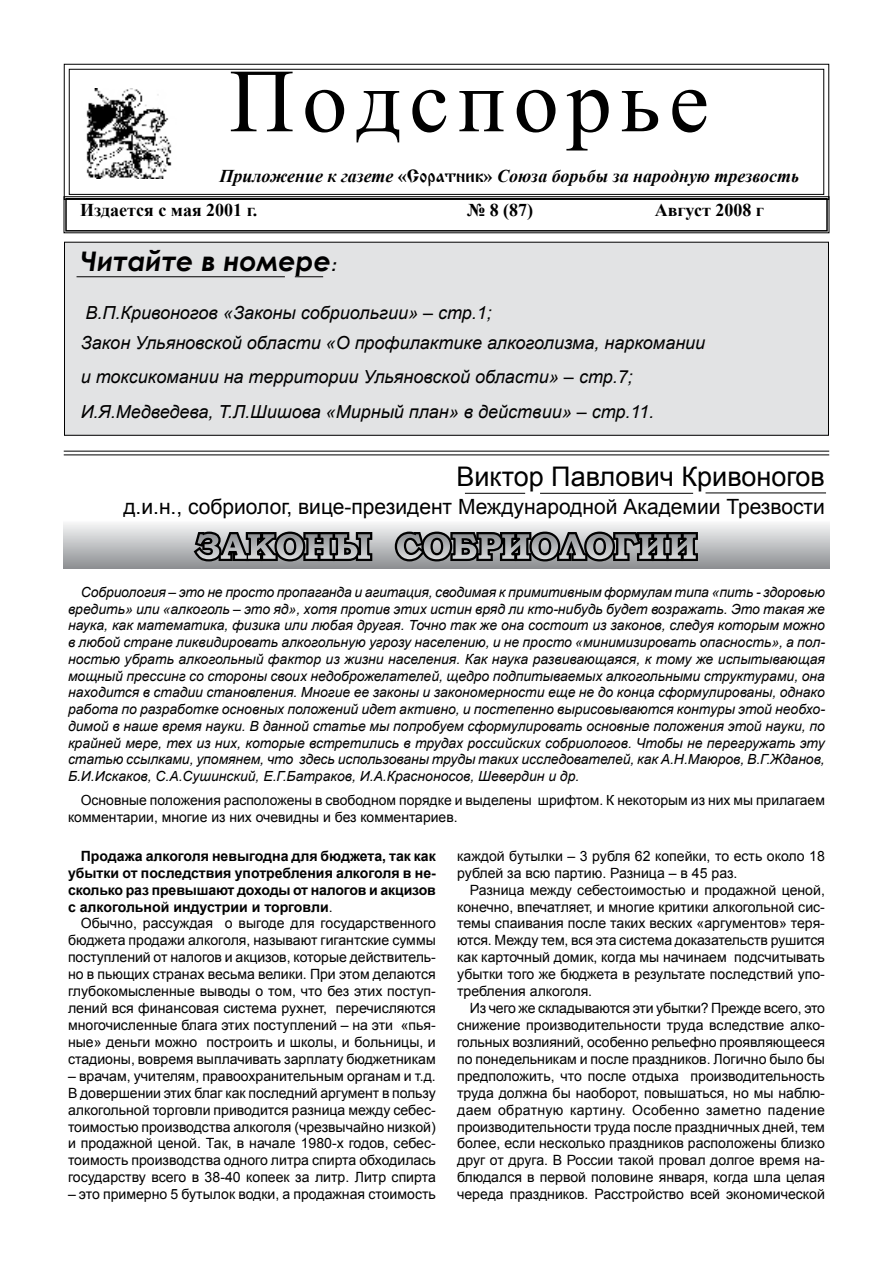
<style>
.page{position:relative;width:893px;height:1263px;background:#fff}
.page>*{position:absolute;margin:0;border:0;box-sizing:border-box;transform-origin:0 0}
.t1{font:90px "Times New Roman";letter-spacing:.09em;color:#000}
.t2{font:700 36px "Bookman Old Style";color:#fff}
.t3{font:27px "Arial";color:#000}
.t4{font:italic 700 27px "Century Gothic";color:#000}
.t5{font:21px "Arial";color:#000}
.t6{font:italic 18px/30.2px "Arial";color:#000}
.t7{font:italic 700 18px/34px "Times New Roman";color:#000}
.t8{font:700 18px "Times New Roman";color:#000}
.t9{font:14.1px/17px "Arial";color:#000;text-align:justify}
.t10{font:700 14.1px/17px "Arial";letter-spacing:-.01em;color:#000;text-align:justify}
.t11{font:italic 13.95px/16.8px "Arial";color:#000;text-align:justify}
.t12{font:13.95px/16.8px "Arial";color:#000}
.s1{font-style:normal}
.s2{font-family:"Izhitsa";font-weight:400;font-style:normal}
.s3{font-family:"Arial";font-size:16.5px}
.s4{font-weight:400}
</style>
<div class="page">
<div style="left:64px;top:242px;width:764px;height:193px;background:#e2e3e4"></div>
<svg style="left:63px;top:63px;width:767px;height:137px"></svg>
<div style="left:69px;top:69px;width:755px;height:126px;border:1px solid #000"></div>
<svg style="left:64px;top:196px;width:765px;height:37px"></svg>
<div style="left:65px;top:198px;width:763px;height:34px;border:2px solid #000"></div>
<hr style="left:64px;top:451px;width:765px;height:1px;background:#000">
<hr style="left:64px;top:454px;width:765px;height:1px;background:#000">
<hr style="left:77px;top:276px;width:208px;height:1px;background:#000">
<svg style="left:295px;top:276px;width:28px;height:1px"></svg>
<div style="left:64px;top:520px;width:765px;height:48px;background:linear-gradient(to bottom,#fafbfc,#8f9295)"></div>
<svg style="left:191px;top:528px;width:184px;height:38px;background:#4f5050"></svg>
<svg style="left:391px;top:527px;width:309px;height:38px;background:#525253"></svg>
<hr style="left:705px;top:492px;width:121px;height:1px;background:#000">
<hr style="left:540px;top:493px;width:153px;height:1px;background:#000">
<hr style="left:465px;top:493px;width:60px;height:1px;background:#000">
<h1 class="t1" style="left:229px;top:41px;width:481px">Подспорье</h1>
<p class="t7" style="left:80px;top:159px;width:721px;text-indent:139px">Приложение к газете <span class="s1">«</span><span class="s2">Соратник</span><span class="s1">»</span> Союза борьбы за народную трезвость<br><span class="s1">Издается с мая 2001 г.</span></p>
<p class="t8" style="left:467px;top:198px;width:68px">№ 8 (87)</p>
<p class="t8" style="left:655px;top:198px;width:111px">Август 2008 г</p>
<h3 class="t4" style="left:81px;top:241px;width:257px">Читайте в номере<span class="s3">:</span></h3>
<p class="t6" style="left:81px;top:298px;width:626px">В.П.Кривоногов «Законы собриольгии» – стр.1;<br>Закон Ульяновской области «О профилактике алкоголизма, наркомании</p>
<p class="t6" style="left:81px;top:360px;width:575px;line-height:34.3px">и токсикомании на территории Ульяновской области» – стр.7;<br>И.Я.Медведева, Т.Л.Шишова «Мирный план» в действии» – стр.11.</p>
<h3 class="t3" style="left:456px;top:459px;width:370px">Виктор Павлович Кривоногов</h3>
<h3 class="t5" style="left:123px;top:493px;width:703px">д.и.н., собриолог, вице-президент Международной Академии Трезвости</h3>
<h2 class="t2" style="left:196px;top:520px;width:502px">ЗАКОНЫ СОБРИОЛОГИИ</h2>
<p class="t11" style="left:68px;top:584px;width:758px;text-indent:13px">Собриология – это не просто пропаганда и агитация, сводимая к примитивным формулам типа «пить - здоровью вредить» или «алкоголь – это яд», хотя против этих истин вряд ли кто-нибудь будет возражать. Это такая же наука, как математика, физика или любая другая. Точно так же она состоит из законов, следуя которым можно в любой стране ликвидировать алкогольную угрозу населению, и не просто «минимизировать опасность», а пол&shy;ностью убрать алкогольный фактор из жизни населения. Как наука развивающаяся, к тому же испытывающая мощный прессинг со стороны своих недоброжелателей, щедро подпитываемых алкогольными структурами, она находится в стадии становления. Многие ее законы и закономерности еще не до конца сформулированы, однако работа по разработке основных положений идет активно, и постепенно вырисовываются контуры этой необхо&shy;димой в наше время науки. В данной статье мы попробуем сформулировать основные положения этой науки, по крайней мере, тех из них, которые встретились в трудах российских собриологов. Чтобы не перегружать эту статью ссылками, упомянем, что здесь использованы труды таких исследователей, как А.Н.Маюров, В.Г.Жданов, Б.И.Искаков, С.А.Сушинский, Е.Г.Батраков, И.А.Красноносов, Шевердин и др.</p>
<p class="t12" style="left:68px;top:792px;width:758px;text-indent:13px">Основные положения расположены в свободном порядке и выделены шрифтом. К некоторым из них мы прилагаем комментарии, многие из них очевидны и без комментариев.</p>
<p class="t10" style="left:68px;top:848px;width:369px;text-indent:13px">Продажа алкоголя невыгодна для бюджета, так как убытки от последствия употребления алкоголя в не&shy;сколько раз превышают доходы от налогов и акцизов с алкогольной индустрии и торговли<span class="s4">.</span></p>
<p class="t9" style="left:68px;top:915px;width:369px;text-indent:13px">Обычно, рассуждая о выгоде для государственного бюджета продажи алкоголя, называют гигантские суммы поступлений от налогов и акцизов, которые действитель&shy;но в пьющих странах весьма велики. При этом делаются глубокомысленные выводы о том, что без этих поступ&shy;лений вся финансовая система рухнет, перечисляются многочисленные блага этих поступлений – на эти «пья&shy;ные» деньги можно построить и школы, и больницы, и стадионы, вовремя выплачивать зарплату бюджетникам</p>
<p class="t9" style="left:68px;top:1067px;width:369px">– врачам, учителям, правоохранительным органам и т.д.<br>В довершении этих благ как последний аргумент в пользу алкогольной торговли приводится разница между себес&shy;тоимостью производства алкоголя (чрезвычайно низкой) и продажной ценой. Так, в начале 1980-х годов, себес&shy;тоимость производства одного литра спирта обходилась государству всего в 38-40 копеек за литр. Литр спирта</p>
<p class="t9" style="left:68px;top:1186px;width:369px">– это примерно 5 бутылок водки, а продажная стоимость</p>
<p class="t9" style="left:457px;top:847px;width:369px">каждой бутылки – 3 рубля 62 копейки, то есть около 18 рублей за всю партию. Разница – в 45 раз.</p>
<p class="t9" style="left:457px;top:881px;width:369px;text-indent:13px">Разница между себестоимостью и продажной ценой, конечно, впечатляет, и многие критики алкогольной сис&shy;темы спаивания после таких веских «аргументов» теря&shy;ются. Между тем, вся эта система доказательств рушится как карточный домик, когда мы начинаем подсчитывать убытки того же бюджета в результате последствий упо&shy;требления алкоголя.</p>
<p class="t9" style="left:457px;top:1000px;width:369px;text-indent:13px">Из чего же складываются эти убытки? Прежде всего, это снижение производительности труда вследствие алко&shy;гольных возлияний, особенно рельефно проявляющееся по понедельникам и после праздников. Логично было бы предположить, что после отдыха производительность труда должна бы наоборот, повышаться, но мы наблю&shy;даем обратную картину. Особенно заметно падение производительности труда после праздничных дней, тем более, если несколько праздников расположены близко друг от друга. В России такой провал долгое время на&shy;блюдался в первой половине января, когда шла целая череда праздников. Расстройство всей экономической</p>
</div>
